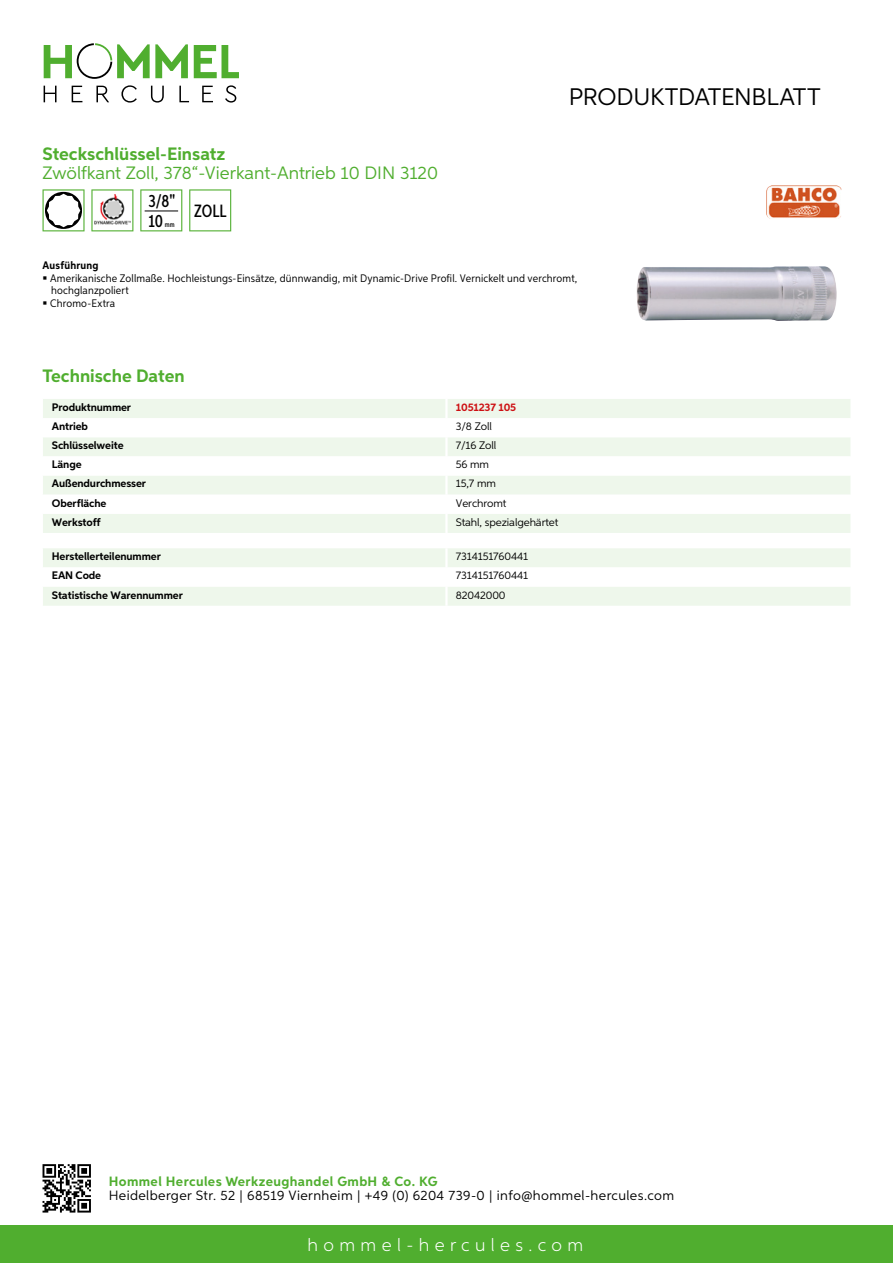
<style>
.page{position:relative;width:893px;height:1263px;background:#fff}
.page>*{position:absolute;margin:0;border:0;box-sizing:border-box;transform-origin:0 0}
.t1{font:24px "Aspira";letter-spacing:-.01em;color:#000}
.t2{font:18px "Aspira";color:#50ae2f}
.t3{font:700 18px "Aspira";color:#50ae2f}
.t4{font:300 18px "Aspira";letter-spacing:.3em;color:#fff}
.t5{font:500 17.85px/20.4px "Aspira XX Nar";color:#000}
.t6{font:13.5px "Aspira";letter-spacing:.03em;color:#000}
.t7{font:700 13.5px "Aspira";letter-spacing:.03em;color:#50ae2f}
.t8{font:10.95px/12.5px "Aspira Nar";letter-spacing:.015em;color:#000}
.t9{font:700 10.95px "Aspira";letter-spacing:-.01em;color:#000}
.t10{font:10.95px "Aspira";letter-spacing:-.01em;color:#000}
.t11{font:700 10.95px "Aspira";letter-spacing:-.01em;color:#cd1013}
.t12{font:700 10.95px "Aspira Nar";letter-spacing:.02em;color:#000}
.t13{font:500 7.35px "Aspira XX Nar";color:#000}
</style>
<div class="page">
<div style="left:0;top:1226px;width:893px;height:37px;background:#50ae2f"></div>
<svg style="left:43px;top:1164px;width:48px;height:48px"></svg>
<svg style="left:194px;top:45px;width:45px;height:33px"></svg>
<svg style="left:44px;top:43px;width:144px;height:36px"></svg>
<svg style="left:44px;top:86px;width:13px;height:16px"></svg>
<svg style="left:72px;top:86px;width:10px;height:16px"></svg>
<svg style="left:96px;top:86px;width:13px;height:16px"></svg>
<svg style="left:121px;top:85px;width:16px;height:18px"></svg>
<svg style="left:151px;top:86px;width:13px;height:17px"></svg>
<svg style="left:179px;top:86px;width:10px;height:16px"></svg>
<svg style="left:202px;top:86px;width:11px;height:16px"></svg>
<svg style="left:225px;top:85px;width:11px;height:18px"></svg>
<div style="left:43px;top:399px;width:807px;height:134px;background:#eef7eb"></div>
<svg style="left:43px;top:418px;width:807px;height:96px"></svg>
<hr style="left:445px;top:399px;width:3px;height:19px;background:#fff">
<hr style="left:445px;top:418px;width:3px;height:19px;background:#fff">
<hr style="left:445px;top:437px;width:3px;height:19px;background:#fff">
<hr style="left:445px;top:456px;width:3px;height:19px;background:#fff">
<hr style="left:445px;top:475px;width:3px;height:20px;background:#fff">
<hr style="left:445px;top:495px;width:3px;height:19px;background:#fff">
<hr style="left:445px;top:514px;width:3px;height:19px;background:#fff">
<svg style="left:43px;top:548px;width:807px;height:58px"></svg>
<hr style="left:445px;top:587px;width:3px;height:19px;background:#fff">
<svg style="left:43px;top:189px;width:42px;height:42px"></svg>
<svg style="left:91px;top:189px;width:42px;height:42px"></svg>
<img style="left:94px;top:195px;width:36px;height:30px">
<svg style="left:140px;top:189px;width:42px;height:42px"></svg>
<hr style="left:145px;top:211px;width:33px;height:1px;background:#000">
<svg style="left:189px;top:189px;width:42px;height:42px"></svg>
<img style="left:637px;top:266px;width:200px;height:55px">
<img style="left:766px;top:185px;width:76px;height:34px">
<h2 class="t3" style="left:43px;top:142px;width:184px">Steckschlüssel-Einsatz</h2>
<h2 class="t2" style="left:43px;top:162px;width:397px">Zwölfkant Zoll, 378“-Vierkant-Antrieb 10 DIN 3120</h2>
<h3 class="t5" style="left:148px;top:191px;width:28px">3/8"<br>10</h3>
<p class="t13" style="left:165px;top:220px;width:11px">mm</p>
<h3 class="t5" style="left:194px;top:200px;width:34px">ZOLL</h3>
<h1 class="t1" style="left:569px;top:82px;width:253px">Produktdatenblatt</h1>
<p class="t12" style="left:43px;top:259px;width:58px">Ausführung</p>
<p class="t8" style="left:50px;top:272px;width:529px">Amerikanische Zollmaße. Hochleistungs-Einsätze, dünnwandig, mit Dynamic-Drive Profil. Vernickelt und verchromt, hochglanzpoliert<br>Chromo-Extra</p>
<h2 class="t3" style="left:43px;top:365px;width:144px">Technische Daten</h2>
<p class="t9" style="left:52px;top:400px;width:81px">Produktnummer</p>
<p class="t11" style="left:456px;top:400px;width:62px">1051237 105</p>
<p class="t9" style="left:52px;top:420px;width:38px">Antrieb</p>
<p class="t10" style="left:456px;top:420px;width:38px">3/8 Zoll</p>
<p class="t9" style="left:52px;top:439px;width:73px">Schlüsselweite</p>
<p class="t10" style="left:456px;top:439px;width:42px">7/16 Zoll</p>
<p class="t9" style="left:52px;top:458px;width:31px">Länge</p>
<p class="t10" style="left:456px;top:458px;width:35px">56 mm</p>
<p class="t9" style="left:52px;top:477px;width:96px">Außendurchmesser</p>
<p class="t10" style="left:456px;top:477px;width:42px">15,7 mm</p>
<p class="t9" style="left:52px;top:496px;width:56px">Oberfläche</p>
<p class="t10" style="left:456px;top:496px;width:52px">Verchromt</p>
<p class="t9" style="left:52px;top:515px;width:50px">Werkstoff</p>
<p class="t10" style="left:456px;top:515px;width:104px">Stahl, spezialgehärtet</p>
<p class="t9" style="left:52px;top:550px;width:111px">Herstellerteilenummer</p>
<p class="t10" style="left:456px;top:550px;width:74px">7314151760441</p>
<p class="t9" style="left:52px;top:569px;width:51px">EAN Code</p>
<p class="t10" style="left:456px;top:569px;width:74px">7314151760441</p>
<p class="t9" style="left:52px;top:588px;width:132px">Statistische Warennummer</p>
<p class="t10" style="left:456px;top:588px;width:51px">82042000</p>
<p class="t7" style="left:109px;top:1172px;width:330px">Hommel Hercules Werkzeughandel GmbH &amp; Co. KG</p>
<p class="t6" style="left:109px;top:1187px;width:567px">Heidelberger Str. 52 | 68519 Viernheim | +49 (0) 6204 739-0 | info@hommel-hercules.com</p>
<h2 class="t4" style="left:307px;top:1234px;width:277px">hommel-hercules.com</h2>
</div>
